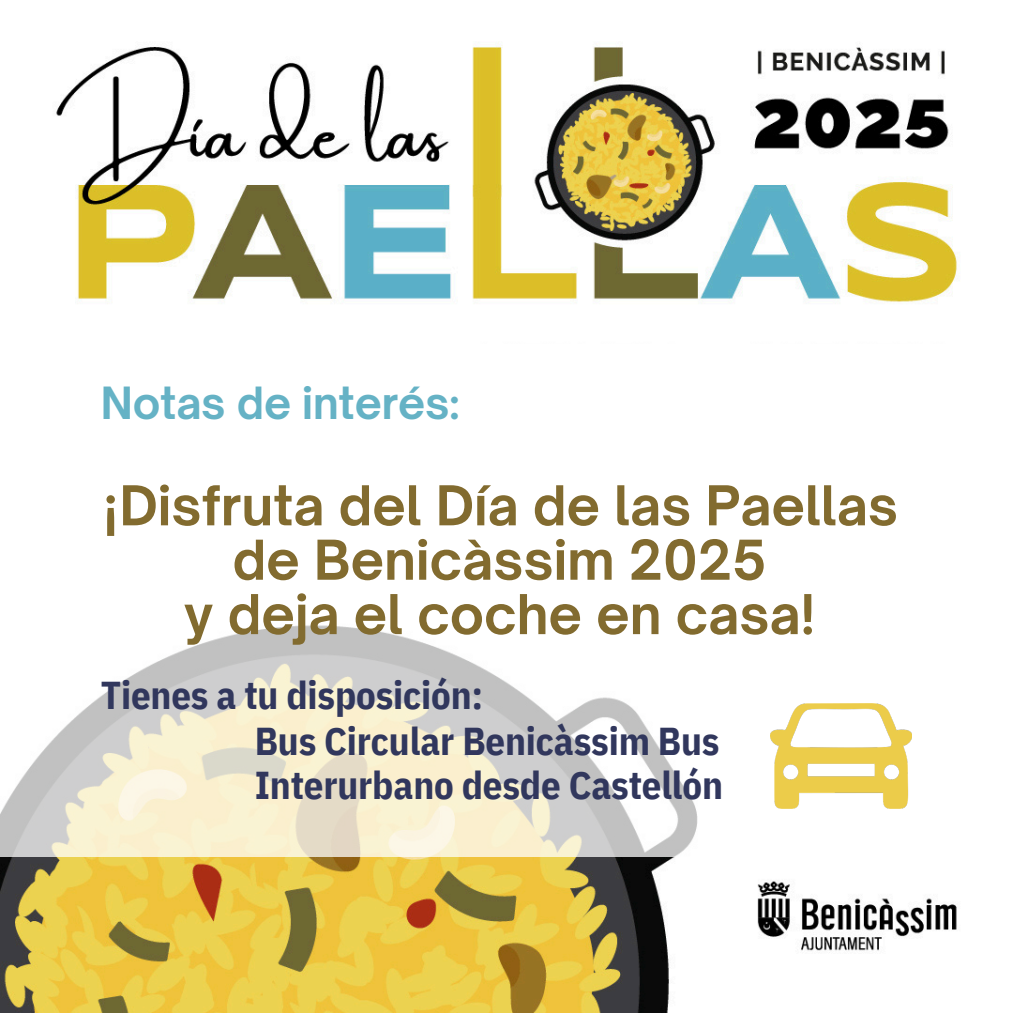
<style>
.page{position:relative;width:1013px;height:1013px;background:#fff}
.page>*{position:absolute;margin:0;border:0;box-sizing:border-box;transform-origin:0 0}
.t1{font:700 52.5px/54.4px "Open Sauce One";color:#826b2f;text-align:center}
.t2{font:700 42.5px "Open Sauce One";letter-spacing:-.005em;color:#65b2c5}
.t3{font:700 38.75px/44px "IBM Plex Sans Cond";letter-spacing:-.005em;color:#31375d}
</style>
<div class="page">
<img style="left:0;top:856px;width:957px;height:156px">
<img style="left:56px;top:42px;width:901px;height:262px">
<svg style="left:0;top:625px;width:912px;height:231px"></svg>
<img style="left:770px;top:703px;width:141px;height:105px">
<p class="t2" style="left:101px;top:377px;width:360px">Notas de interés:</p>
<h1 class="t1" style="left:101px;top:478px;width:798px">¡Disfruta del Día de las Paellas de Benicàssim 2025<br>y deja el coche en casa!</h1>
<p class="t3" style="left:101px;top:673px;width:384px">Tienes a tu disposición:</p>
<p class="t3" style="left:255px;top:718px;width:470px">Bus Circular Benicàssim Bus<br>Interurbano desde Castellón</p>
</div>
